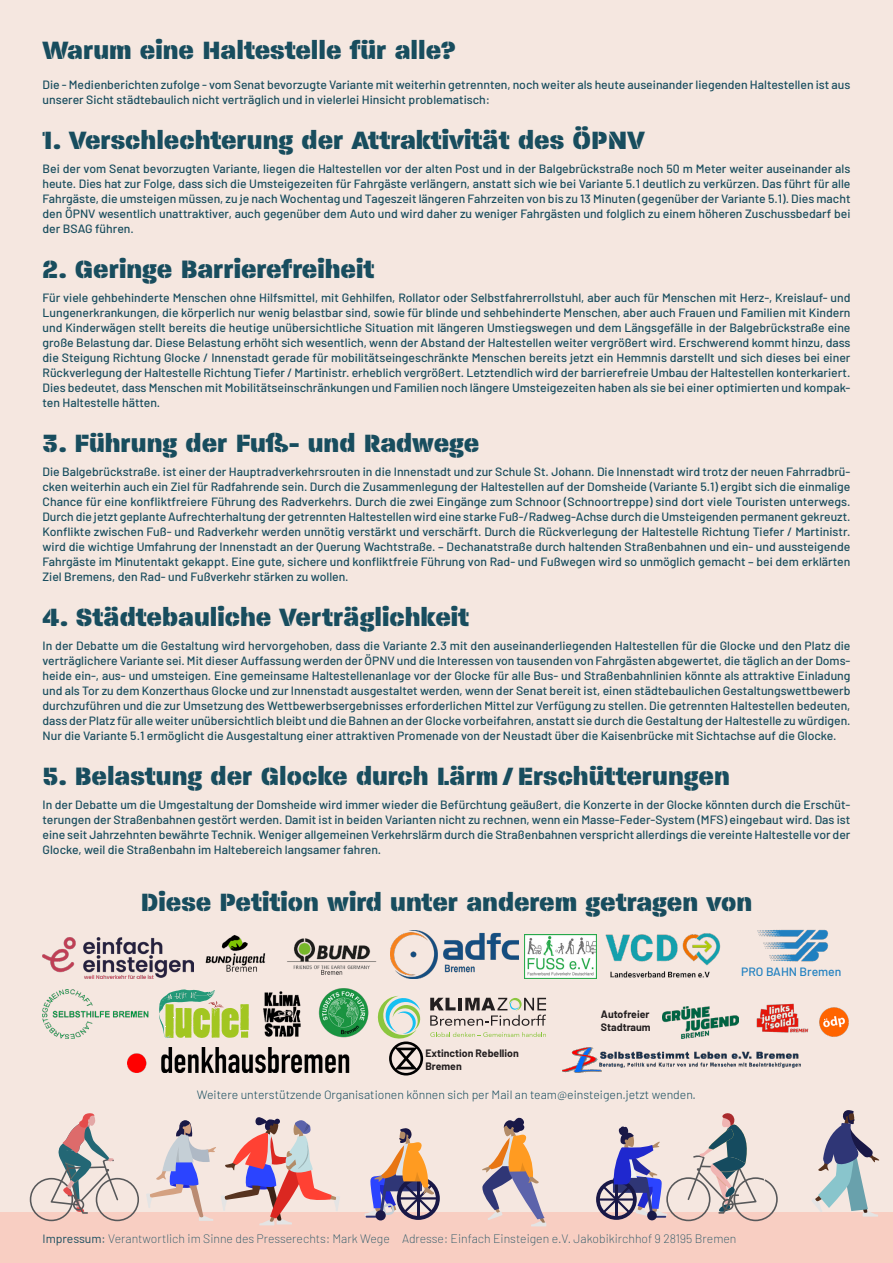
<style>
.page{position:relative;width:893px;height:1263px;background:#f5e7e0}
.page>*{position:absolute;margin:0;border:0;box-sizing:border-box;transform-origin:0 0}
.Headline_Text{font:800 27px "Paralucent Stencil";color:#184d5e}
.Text{font:500 12px/15px "Barlow";color:#184d5e;text-align:justify}
.Text-2{font:200 12px "Barlow";color:#184d5e}
.Text-3{font:300 12px "Barlow";color:#184d5e}
.Text-4{font:500 12px "Barlow";color:#2080c0}
.t1{font:700 10.5px/12.6px "Barlow";color:#231f20}
.s1{font-weight:400}
</style>
<div class="page">
<div style="left:0;top:1213px;width:893px;height:50px;background:#f8cec2"></div>
<svg style="left:30px;top:1113px;width:109px;height:108px"></svg>
<svg style="left:364px;top:1128px;width:76px;height:92px"></svg>
<svg style="left:482px;top:1117px;width:64px;height:109px"></svg>
<svg style="left:146px;top:1117px;width:194px;height:108px"></svg>
<svg style="left:596px;top:1113px;width:182px;height:108px"></svg>
<svg style="left:811px;top:1110px;width:69px;height:106px"></svg>
<img style="left:205px;top:935px;width:61px;height:37px">
<img style="left:43px;top:937px;width:150px;height:42px">
<img style="left:605px;top:933px;width:116px;height:45px">
<img style="left:391px;top:930px;width:127px;height:48px">
<img style="left:524px;top:935px;width:73px;height:43px">
<svg style="left:159px;top:989px;width:90px;height:49px"></svg>
<img style="left:662px;top:1006px;width:76px;height:32px">
<img style="left:263px;top:991px;width:38px;height:46px">
<img style="left:287px;top:938px;width:90px;height:37px">
<img style="left:127px;top:1047px;width:223px;height:25px">
<img style="left:43px;top:989px;width:106px;height:49px">
<img style="left:819px;top:1007px;width:30px;height:30px">
<img style="left:562px;top:1047px;width:239px;height:25px">
<img style="left:318px;top:988px;width:51px;height:50px">
<img style="left:756px;top:1003px;width:53px;height:30px">
<svg style="left:378px;top:996px;width:45px;height:79px"></svg>
<svg style="left:430px;top:1032px;width:116px;height:5px"></svg>
<svg style="left:430px;top:998px;width:116px;height:28px"></svg>
<img style="left:757px;top:929px;width:71px;height:32px">
<p class="Headline_Text" style="left:43px;top:32px;width:415px">Warum eine Haltestelle für alle?</p>
<p class="Text" style="left:43px;top:76px;width:809px">Die - Medienberichten zufolge - vom Senat bevorzugte Variante mit weiterhin getrennten, noch weiter als heute auseinander liegenden Haltestellen ist aus unserer Sicht städtebaulich nicht verträglich und in vielerlei Hinsicht problematisch:</p>
<p class="Headline_Text" style="left:43px;top:122px;width:604px">1. Verschlechterung der Attraktivität des ÖPNV</p>
<p class="Text" style="left:43px;top:160px;width:809px">Bei der vom Senat bevorzugten Variante, liegen die Haltestellen vor der alten Post und in der Balgebrückstraße noch 50 m Meter weiter auseinander als heute. Dies hat zur Folge, dass sich die Umsteigezeiten für Fahrgäste verlängern, anstatt sich wie bei Variante 5.1 deutlich zu verkürzen. Das führt für alle Fahrgäste, die umsteigen müssen, zu je nach Wochentag und Tageszeit längeren Fahrzeiten von bis zu 13 Minuten (gegenüber der Variante 5.1). Dies macht den ÖPNV wesentlich unattraktiver, auch gegenüber dem Auto und wird daher zu weniger Fahrgästen und folglich zu einem höheren Zuschussbedarf bei der BSAG führen.</p>
<p class="Headline_Text" style="left:43px;top:251px;width:333px">2. Geringe Barrierefreiheit</p>
<p class="Text" style="left:43px;top:289px;width:809px">Für viele gehbehinderte Menschen ohne Hilfsmittel, mit Gehhilfen, Rollator oder Selbstfahrerrollstuhl, aber auch für Menschen mit Herz-, Kreislauf- und Lungenerkrankungen, die körperlich nur wenig belastbar sind, sowie für blinde und sehbehinderte Menschen, aber auch Frauen und Familien mit Kindern und Kinderwägen stellt bereits die heutige unübersichtliche Situation mit längeren Umstiegswegen und dem Längsgefälle in der Balgebrückstraße eine große Belastung dar. Diese Belastung erhöht sich wesentlich, wenn der Abstand der Haltestellen weiter vergrößert wird. Erschwerend kommt hinzu, dass die Steigung Richtung Glocke / Innenstadt gerade für mobilitätseingeschränkte Menschen bereits jetzt ein Hemmnis darstellt und sich dieses bei einer Rückverlegung der Haltestelle Richtung Tiefer / Martinistr. erheblich vergrößert. Letztendlich wird der barrierefreie Umbau der Haltestellen konterkariert.<br>Dies bedeutet, dass Menschen mit Mobilitätseinschränkungen und Familien noch längere Umsteigezeiten haben als sie bei einer optimierten und kompak&shy;ten Haltestelle hätten.</p>
<p class="Headline_Text" style="left:43px;top:425px;width:438px">3. Führung der Fuß- und Radwege</p>
<p class="Text" style="left:43px;top:463px;width:809px">Die Balgebrückstraße. ist einer der Hauptradverkehrsrouten in die Innenstadt und zur Schule St. Johann. Die Innenstadt wird trotz der neuen Fahrradbrü&shy;cken weiterhin auch ein Ziel für Radfahrende sein. Durch die Zusammenlegung der Haltestellen auf der Domsheide (Variante 5.1) ergibt sich die einmalige Chance für eine konfliktfreiere Führung des Radverkehrs. Durch die zwei Eingänge zum Schnoor (Schnoortreppe) sind dort viele Touristen unterwegs.<br>Durch die jetzt geplante Aufrechterhaltung der getrennten Haltestellen wird eine starke Fuß-/Radweg-Achse durch die Umsteigenden permanent gekreuzt.<br>Konflikte zwischen Fuß- und Radverkehr werden unnötig verstärkt und verschärft. Durch die Rückverlegung der Haltestelle Richtung Tiefer / Martinistr. wird die wichtige Umfahrung der Innenstadt an der Querung Wachtstraße. – Dechanatstraße durch haltenden Straßenbahnen und ein- und aussteigende Fahrgäste im Minutentakt gekappt. Eine gute, sichere und konfliktfreie Führung von Rad- und Fußwegen wird so unmöglich gemacht – bei dem erklärten Ziel Bremens, den Rad- und Fußverkehr stärken zu wollen.</p>
<p class="Headline_Text" style="left:43px;top:599px;width:428px">4. Städtebauliche Verträglichkeit</p>
<p class="Text" style="left:43px;top:637px;width:809px">In der Debatte um die Gestaltung wird hervorgehoben, dass die Variante 2.3 mit den auseinanderliegenden Haltestellen für die Glocke und den Platz die verträglichere Variante sei. Mit dieser Auffassung werden der ÖPNV und die Interessen von tausenden von Fahrgästen abgewertet, die täglich an der Doms&shy;heide ein-, aus- und umsteigen. Eine gemeinsame Haltestellenanlage vor der Glocke für alle Bus- und Straßenbahnlinien könnte als attraktive Einladung und als Tor zu dem Konzerthaus Glocke und zur Innenstadt ausgestaltet werden, wenn der Senat bereit ist, einen städtebaulichen Gestaltungswettbewerb durchzuführen und die zur Umsetzung des Wettbewerbsergebnisses erforderlichen Mittel zur Verfügung zu stellen. Die getrennten Haltestellen bedeuten, dass der Platz für alle weiter unübersichtlich bleibt und die Bahnen an der Glocke vorbeifahren, anstatt sie durch die Gestaltung der Haltestelle zu würdigen.<br>Nur die Variante 5.1 ermöglicht die Ausgestaltung einer attraktiven Promenade von der Neustadt über die Kaisenbrücke mit Sichtachse auf die Glocke.</p>
<p class="Headline_Text" style="left:43px;top:758px;width:689px">5. Belastung der Glocke durch Lärm / Erschütterungen</p>
<p class="Text" style="left:43px;top:796px;width:809px">In der Debatte um die Umgestaltung der Domsheide wird immer wieder die Befürchtung geäußert, die Konzerte in der Glocke könnten durch die Erschüt&shy;terungen der Straßenbahnen gestört werden. Damit ist in beiden Varianten nicht zu rechnen, wenn ein Masse-Feder-System (MFS) eingebaut wird. Das ist eine seit Jahrzehnten bewährte Technik. Weniger allgemeinen Verkehrslärm durch die Straßenbahnen verspricht allerdings die vereinte Haltestelle vor der Glocke, weil die Straßenbahn im Haltebereich langsamer fahren.</p>
<p class="Headline_Text" style="left:141px;top:884px;width:613px">Diese Petition wird unter anderem getragen von</p>
<p class="t1" style="left:601px;top:1007px;width:51px">Autofreier<br>Stadtraum</p>
<p class="t1" style="left:425px;top:1046px;width:95px">Extinction Rebellion<br>Bremen</p>
<p class="Text-3" style="left:197px;top:1086px;width:501px">Weitere unterstützende Organisationen können sich per Mail an team@einsteigen.jetzt wenden.</p>
<p class="Text-4" style="left:741px;top:962px;width:102px">PRO BAHN Bremen</p>
<p class="Text-2" style="left:43px;top:1230px;width:695px"><span class="s1">Impressum:</span> Verantwortlich im Sinne des Presserechts: Mark Wege Adresse: Einfach Einsteigen e.V. Jakobikirchhof 9 28195 Bremen</p>
</div>
